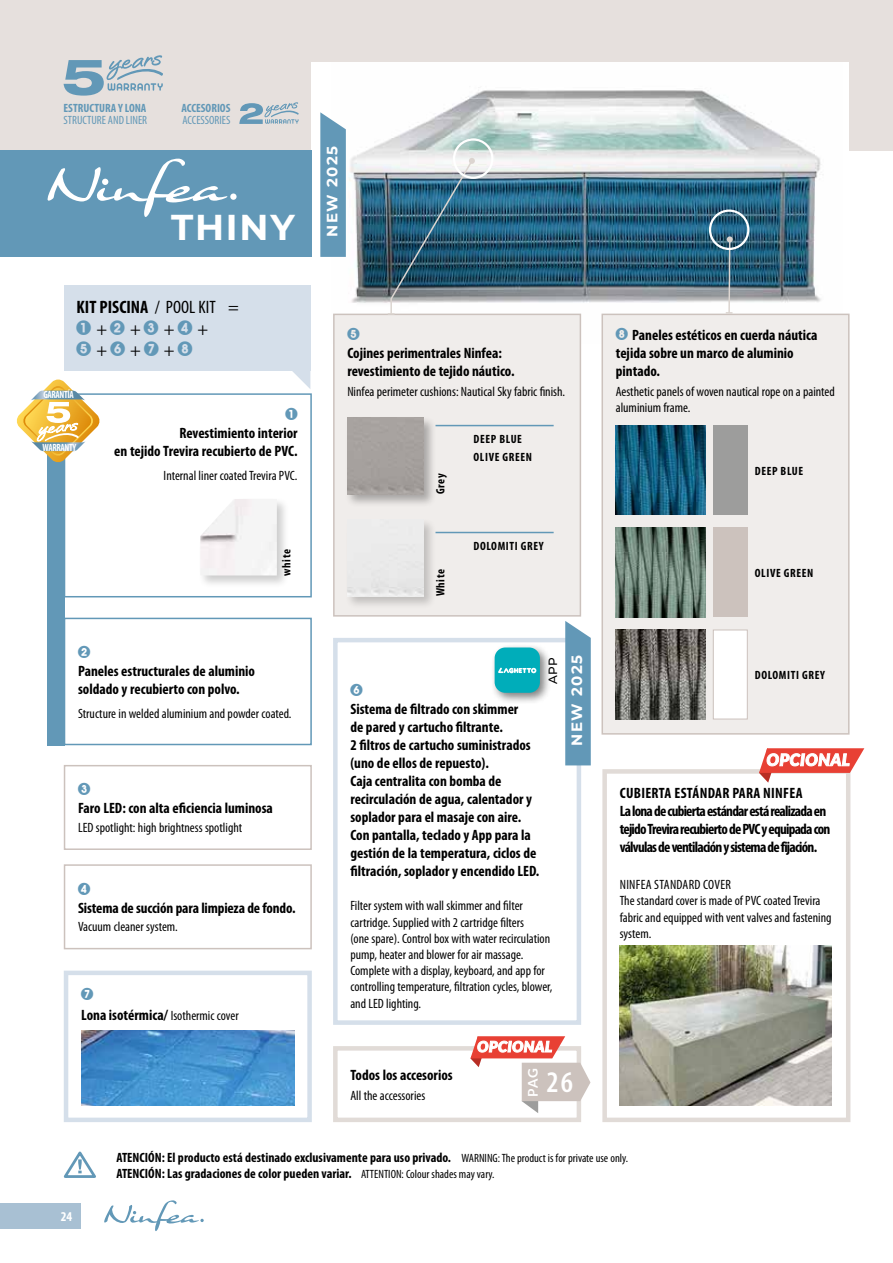
<style>
.page{position:relative;width:893px;height:1263px;background:#fff}
.page>*{position:absolute;margin:0;border:0;box-sizing:border-box;transform-origin:0 0}
.t1{font:700 36px "Montserrat";letter-spacing:.05em;color:#fff}
.t2{font:600 condensed 30px "Myriad Pro";color:#fff}
.t3{font:700 condensed 18px/21.6px "Myriad Pro";color:#000}
.t4{font:condensed 18px "Myriad Pro";color:#000}
.t5{font:700 condensed 15px/18px "Myriad Pro";color:#000}
.t6{font:700 condensed 15px/18px "Myriad Pro";letter-spacing:-.05em;color:#000}
.t7{font:700 15px "Montserrat";letter-spacing:.1em;color:#fff}
.t8{font:condensed 13.5px/16.2px "Myriad Pro";color:#000}
.t9{font:700 condensed 13.5px/16.2px "Myriad Pro";color:#000}
.t10{font:700 13.5px "Lato";color:#fff}
.t11{font:700 condensed 13.5px "Myriad Pro";color:#fff}
.t12{font:700 condensed 12px/18px "Myriad Pro";letter-spacing:.05em;color:#000}
.t13{font:condensed 12px "Myriad Pro";color:#6298b7}
.t14{font:700 condensed 12px "Myriad Pro";color:#6298b7}
.t15{font:500 12px "Montserrat";color:#000}
.t16{font:700 condensed 10.5px "Myriad Pro";letter-spacing:-.04em;color:#fff;scale:.9 1}
.s1{font-weight:400}
.s2{color:#6298b7}
.s3{font-weight:400;font-size:13.5px}
.s4{font-weight:400;font-size:12px}
</style>
<div class="page">
<div style="left:0;top:1203px;width:81px;height:26px;background:#a8c0d3"></div>
<svg style="left:104px;top:1200px;width:100px;height:31px"></svg>
<div style="left:0;top:0;width:892px;height:151px;background:#e6e0dd"></div>
<svg style="left:64px;top:55px;width:99px;height:41px"></svg>
<svg style="left:239px;top:102px;width:60px;height:22px"></svg>
<svg style="left:285px;top:370px;width:25px;height:19px"></svg>
<div style="left:48px;top:394px;width:17px;height:351px;background:#6298b7"></div>
<div style="left:312px;top:62px;width:537px;height:376px;background:#fff"></div>
<img style="left:333px;top:90px;width:510px;height:253px">
<div style="left:334px;top:314px;width:246px;height:302px;background:#f0edeb"></div>
<div style="left:333px;top:314px;width:248px;height:303px;border:2px solid #ccc2bd"></div>
<div style="left:602px;top:314px;width:247px;height:420px;background:#f0edeb"></div>
<div style="left:601px;top:314px;width:249px;height:421px;border:2px solid #ccc2bd"></div>
<div style="left:602px;top:769px;width:248px;height:353px;border:4px solid #e1dbd7"></div>
<div style="left:64px;top:971px;width:248px;height:151px;border:4px solid #d5dfea"></div>
<div style="left:64px;top:393px;width:248px;height:204px;border:2px solid #6298b7"></div>
<div style="left:64px;top:285px;width:246px;height:85px;background:#d5dfea"></div>
<img style="left:388px;top:158px;width:87px;height:157px">
<svg style="left:726px;top:236px;width:7px;height:78px"></svg>
<div style="left:709px;top:209px;width:40px;height:41px;border:2px solid #fff;border-radius:50%"></div>
<div style="left:453px;top:138px;width:40px;height:41px;border:2px solid #fff;border-radius:50%"></div>
<div style="left:0;top:151px;width:312px;height:106px;background:#6298b7"></div>
<div style="left:64px;top:618px;width:248px;height:127px;border:2px solid #6298b7"></div>
<svg style="left:63px;top:1151px;width:33px;height:27px"></svg>
<img style="left:619px;top:946px;width:213px;height:159px">
<div style="left:64px;top:765px;width:248px;height:85px;border:2px solid #ccc2bd"></div>
<div style="left:64px;top:864px;width:248px;height:85px;border:2px solid #ccc2bd"></div>
<div style="left:333px;top:638px;width:248px;height:387px;border:4px solid #d5dfea"></div>
<svg style="left:47px;top:159px;width:180px;height:58px"></svg>
<div style="left:230px;top:193px;width:7px;height:7px;background:#fff;border-radius:50%"></div>
<img style="left:616px;top:426px;width:89px;height:89px">
<div style="left:713px;top:426px;width:34px;height:89px;background:#9d9d9c"></div>
<img style="left:616px;top:630px;width:89px;height:89px">
<div style="left:713px;top:630px;width:35px;height:89px;background:#fff;border:1px solid #ccc2bd"></div>
<img style="left:616px;top:528px;width:89px;height:89px">
<div style="left:713px;top:528px;width:34px;height:89px;background:#ccc2bd"></div>
<div style="left:345px;top:517px;width:92px;height:93px;background:#000;opacity:.2"></div>
<img style="left:347px;top:520px;width:77px;height:76px">
<div style="left:345px;top:415px;width:92px;height:93px;background:#000;opacity:.3"></div>
<div style="left:347px;top:418px;width:77px;height:76px;background:#a6a19e"></div>
<div style="left:198px;top:497px;width:92px;height:92px;background:#000;opacity:.2"></div>
<img style="left:200px;top:499px;width:77px;height:76px">
<svg style="left:565px;top:621px;width:26px;height:144px;background:#6d9fbc"></svg>
<div style="left:491px;top:643px;width:61px;height:62px;background:#000;opacity:.5"></div>
<div style="left:495px;top:647px;width:45px;height:46px;background:#00adba;border-radius:11px"></div>
<svg style="left:498px;top:668px;width:38px;height:5px"></svg>
<img style="left:81px;top:1030px;width:214px;height:75px">
<hr style="left:435px;top:425px;width:119px;height:1px;background:#6298b7">
<hr style="left:435px;top:532px;width:119px;height:1px;background:#6298b7">
<div style="left:333px;top:1046px;width:248px;height:76px;border:4px solid #e1dbd7"></div>
<svg style="left:320px;top:112px;width:26px;height:145px;background:#6ea0bc"></svg>
<svg style="left:16px;top:379px;width:84px;height:84px"></svg>
<svg style="left:759px;top:748px;width:105px;height:35px"></svg>
<svg style="left:470px;top:1036px;width:120px;height:77px"></svg>
<p class="t14" style="left:64px;top:102px;width:84px">ESTRUCTURA Y LONA</p>
<p class="t13" style="left:64px;top:114px;width:85px">STRUCTURE AND LINER</p>
<p class="t14" style="left:181px;top:102px;width:50px">ACCESORIOS</p>
<p class="t13" style="left:183px;top:114px;width:49px">ACCESSORIES</p>
<h1 class="t1" style="left:171px;top:202px;width:125px">THINY</h1>
<p class="t3" style="left:96px;top:296px;width:144px;text-indent:-20px">KIT PISCINA <span class="s1">/ POOL KIT = +</span></p>
<p class="t4" style="left:130px;top:319px;width:80px">+ <span class="s2">✓</span>+ <span class="s2">✔</span>+</p>
<p class="t16" style="left:43px;top:389px;width:35px">GARANTÍA</p>
<p class="t16" style="left:43px;top:441px;width:39px">WARRANTY</p>
<p class="t4" style="left:96px;top:341px;width:12px">+</p>
<p class="t4" style="left:130px;top:341px;width:12px">+</p>
<p class="t4" style="left:164px;top:341px;width:12px">+</p>
<p class="t5" style="left:114px;top:424px;width:185px;text-align:right">Revestimiento interior<br>en tejido Trevira recubierto de PVC.</p>
<p class="t8" style="left:164px;top:467px;width:135px">Internal liner coated Trevira PVC.</p>
<p class="t12" style="left:278px;top:576px;width:28px;rotate:-90deg">white</p>
<p class="t5" style="left:78px;top:662px;width:179px">Paneles estructurales de aluminio soldado y recubierto con polvo.</p>
<p class="t8" style="left:78px;top:705px;width:215px">Structure in welded aluminium and powder coated.</p>
<p class="t5" style="left:78px;top:799px;width:196px">Faro LED: con alta eficiencia luminosa</p>
<p class="t8" style="left:78px;top:820px;width:166px">LED spotlight: high brightness spotlight</p>
<p class="t5" style="left:78px;top:899px;width:219px">Sistema de succión para limpieza de fondo.</p>
<p class="t8" style="left:78px;top:918px;width:101px">Vacuum cleaner system.</p>
<p class="t5" style="left:81px;top:1006px;width:159px">Lona isotérmica/ <span class="s3">Isothermic cover</span></p>
<p class="t7" style="left:321px;top:237px;width:92px;rotate:-90deg">NEW 2025</p>
<p class="t5" style="left:347px;top:344px;width:169px">Cojines perimentrales Ninfea: revestimiento de tejido náutico.</p>
<p class="t8" style="left:347px;top:383px;width:219px">Ninfea perimeter cushions: Nautical Sky fabric finish.</p>
<p class="t12" style="left:432px;top:494px;width:22px;rotate:-90deg">Grey</p>
<p class="t12" style="left:432px;top:596px;width:29px;rotate:-90deg">White</p>
<p class="t12" style="left:474px;top:430px;width:60px">DEEP BLUE<br>OLIVE GREEN</p>
<p class="t12" style="left:474px;top:537px;width:72px">DOLOMITI GREY</p>
<p class="t15" style="left:545px;top:683px;width:27px;rotate:-90deg">APP</p>
<p class="t5" style="left:350px;top:700px;width:191px">Sistema de filtrado con skimmer<br>de pared y cartucho filtrante.<br>2 filtros de cartucho suministrados (uno de ellos de repuesto).<br>Caja centralita con bomba de recirculación de agua, calentador y soplador para el masaje con aire.<br>Con pantalla, teclado y App para la gestión de la temperatura, ciclos de filtración, soplador y encendido LED.</p>
<p class="t8" style="left:350px;top:898px;width:204px">Filter system with wall skimmer and filter cartridge. Supplied with 2 cartridge filters<br>(one spare). Control box with water recirculation pump, heater and blower for air massage.<br>Complete with a display, keyboard, and app for controlling temperature, filtration cycles, blower, and LED lighting.</p>
<p class="t7" style="left:566px;top:746px;width:92px;rotate:-90deg">NEW 2025</p>
<p class="t5" style="left:350px;top:1066px;width:104px">Todos los accesorios</p>
<p class="t8" style="left:350px;top:1087px;width:76px">All the accessories</p>
<p class="t10" style="left:523px;top:1097px;width:30px;rotate:-90deg">PAG</p>
<h2 class="t2" style="left:546px;top:1065px;width:28px">26</h2>
<p class="t5" style="left:616px;top:326px;width:203px;text-indent:17px">Paneles estéticos en cuerda náutica tejida sobre un marco de aluminio pintado.</p>
<p class="t8" style="left:616px;top:383px;width:221px">Aesthetic panels of woven nautical rope on a painted aluminium frame.</p>
<p class="t12" style="left:755px;top:462px;width:50px">DEEP BLUE</p>
<p class="t12" style="left:755px;top:564px;width:60px">OLIVE GREEN</p>
<p class="t12" style="left:755px;top:666px;width:72px">DOLOMITI GREY</p>
<p class="t6" style="left:620px;top:784px;width:212px">CUBIERTA ESTÁNDAR PARA NINFEA<br>La lona de cubierta estándar está realizada en tejido Trevira recubierto de PVC y equipada con válvulas de ventilación y sistema de fijación.</p>
<p class="t8" style="left:620px;top:877px;width:213px">NINFEA STANDARD COVER<br>The standard cover is made of PVC coated Trevira fabric and equipped with vent valves and fastening system.</p>
<p class="t11" style="left:61px;top:1209px;width:13px">24</p>
<p class="t9" style="left:117px;top:1149px;width:513px">ATENCIÓN: El producto está destinado exclusivamente para uso privado. <span class="s4">WARNING: The product is for private use only.<br></span>ATENCIÓN: Las gradaciones de color pueden variar. <span class="s4">ATTENTION: Colour shades may vary.</span></p>
</div>
